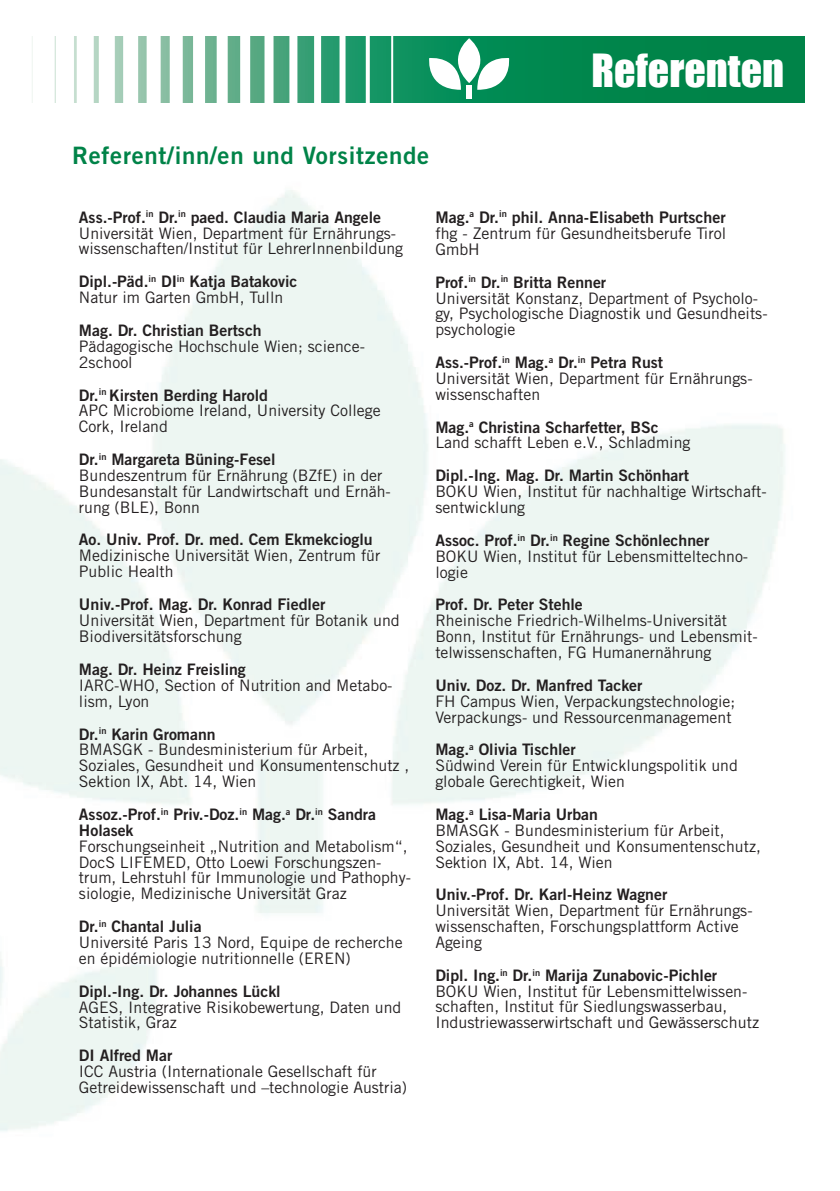
<style>
.page{position:relative;width:840px;height:1191px;background:#fff}
.page>*{position:absolute;margin:0;border:0;box-sizing:border-box;transform-origin:0 0}
.t1{font:42px "Impact";color:#fff}
.t2{font:24px "Trade Gothic Bold Two";letter-spacing:.03em;color:#008348}
.t3{font:16px/16px "Trade Gothic";color:#231f20}
.t4{font:16px "Trade Gothic Bold Two";color:#231f20}
.t5{font:15.8px/15.8px "Trade Gothic";color:#231f20}
.t6{font:15.8px/15.8px "Trade Gothic Bold Two";color:#231f20}
</style>
<div class="page">
<svg style="left:32px;top:37px;width:772px;height:65px"></svg>
<div style="left:193px;top:28px;width:12px;height:83px;background:#fff"></div>
<div style="left:216px;top:27px;width:11px;height:83px;background:#fff"></div>
<div style="left:240px;top:28px;width:10px;height:82px;background:#fff"></div>
<div style="left:264px;top:27px;width:9px;height:83px;background:#fff"></div>
<div style="left:289px;top:28px;width:8px;height:82px;background:#fff"></div>
<div style="left:314px;top:28px;width:7px;height:82px;background:#fff"></div>
<div style="left:339px;top:28px;width:6px;height:82px;background:#fff"></div>
<svg style="left:365px;top:36px;width:4px;height:67px"></svg>
<hr style="left:391px;top:28px;width:2px;height:82px;background:#fff">
<div style="left:170px;top:28px;width:13px;height:82px;background:#fff"></div>
<div style="left:56px;top:29px;width:18px;height:83px;background:#fff"></div>
<div style="left:77px;top:29px;width:17px;height:82px;background:#fff"></div>
<div style="left:99px;top:29px;width:16px;height:83px;background:#fff"></div>
<div style="left:123px;top:29px;width:15px;height:82px;background:#fff"></div>
<div style="left:146px;top:29px;width:14px;height:83px;background:#fff"></div>
<div style="left:33px;top:31px;width:22px;height:82px;background:#fff"></div>
<svg style="left:429px;top:38px;width:80px;height:52px"></svg>
<div style="left:466px;top:86px;width:5px;height:13px;background:#fff"></div>
<h2 class="t2" style="left:72px;top:141px;width:358px">Referent/inn/en und Vorsitzende</h2>
<h1 class="t1" style="left:591px;top:38px;width:194px">Referenten</h1>
<p class="t6" style="left:79px;top:209px;width:303px">Ass.-Prof.<sup>in</sup> Dr.<sup>in</sup> paed. Claudia Maria Angele</p>
<p class="t5" style="left:79px;top:225px;width:325px">Universität Wien, Department für Ernährungs&shy;wissenschaften/Institut für LehrerInnenbildung</p>
<p class="t6" style="left:79px;top:273px;width:220px">Dipl.-Päd.<sup>in</sup> DI<sup>in</sup> Katja Batakovic</p>
<p class="t5" style="left:79px;top:289px;width:206px">Natur im Garten GmbH, Tulln</p>
<p class="t6" style="left:79px;top:322px;width:184px">Mag. Dr. Christian Bertsch</p>
<p class="t5" style="left:79px;top:338px;width:287px">Pädagogische Hochschule Wien; science-<br>2school</p>
<p class="t6" style="left:79px;top:387px;width:190px">Dr.<sup>in</sup> Kirsten Berding Harold</p>
<p class="t5" style="left:79px;top:402px;width:303px">APC Microbiome Ireland, University College<br>Cork, Ireland</p>
<p class="t6" style="left:79px;top:451px;width:198px">Dr.<sup>in</sup> Margareta Büning-Fesel</p>
<p class="t5" style="left:79px;top:467px;width:313px">Bundeszentrum für Ernährung (BZfE) in der<br>Bundesanstalt für Landwirtschaft und Ernäh&shy;rung (BLE), Bonn</p>
<p class="t6" style="left:79px;top:531px;width:295px">Ao. Univ. Prof. Dr. med. Cem Ekmekcioglu</p>
<p class="t5" style="left:79px;top:547px;width:303px">Medizinische Universität Wien, Zentrum für<br>Public Health</p>
<p class="t4" style="left:79px;top:594px;width:248px">Univ.-Prof. Mag. Dr. Konrad Fiedler</p>
<p class="t3" style="left:79px;top:612px;width:322px">Universität Wien, Department für Botanik und<br>Biodiversitätsforschung</p>
<p class="t6" style="left:79px;top:661px;width:168px">Mag. Dr. Heinz Freisling</p>
<p class="t5" style="left:79px;top:677px;width:315px">IARC-WHO, Section of Nutrition and Metabo&shy;lism, Lyon</p>
<p class="t6" style="left:79px;top:726px;width:138px">Dr.<sup>in</sup> Karin Gromann</p>
<p class="t5" style="left:79px;top:741px;width:332px">BMASGK - Bundesministerium für Arbeit,<br>Soziales, Gesundheit und Konsumentenschutz ,<br>Sektion IX, Abt. 14, Wien</p>
<p class="t6" style="left:79px;top:806px;width:298px">Assoz.-Prof.<sup>in</sup> Priv.-Doz.<sup>in</sup> Mag.<sup>a</sup> Dr.<sup>in</sup> Sandra<br>Holasek</p>
<p class="t5" style="left:79px;top:838px;width:333px">Forschungseinheit „Nutrition and Metabolism“, DocS LIFEMED, Otto Loewi Forschungszen&shy;trum, Lehrstuhl für Immunologie und Pathophy&shy;siologie, Medizinische Universität Graz</p>
<p class="t6" style="left:79px;top:918px;width:124px">Dr.<sup>in</sup> Chantal Julia</p>
<p class="t5" style="left:79px;top:934px;width:325px">Université Paris 13 Nord, Equipe de recherche en épidémiologie nutritionnelle (EREN)</p>
<p class="t6" style="left:79px;top:982px;width:203px">Dipl.-Ing. Dr. Johannes Lückl</p>
<p class="t5" style="left:79px;top:998px;width:324px">AGES, Integrative Risikobewertung, Daten und<br>Statistik, Graz</p>
<p class="t6" style="left:79px;top:1047px;width:95px">DI Alfred Mar</p>
<p class="t5" style="left:79px;top:1063px;width:329px">ICC Austria (Internationale Gesellschaft für<br>Getreidewissenschaft und –technologie Austria)</p>
<p class="t4" style="left:435px;top:207px;width:292px">Mag.<sup>a</sup> Dr.<sup>in</sup> phil. Anna-Elisabeth Purtscher</p>
<p class="t3" style="left:435px;top:225px;width:292px">fhg - Zentrum für Gesundheitsberufe Tirol<br>GmbH</p>
<p class="t6" style="left:435px;top:274px;width:172px">Prof.<sup>in</sup> Dr.<sup>in</sup> Britta Renner</p>
<p class="t5" style="left:435px;top:290px;width:333px">Universität Konstanz, Department of Psycholo&shy;gy, Psychologische Diagnostik und Gesundheits&shy;psychologie</p>
<p class="t6" style="left:435px;top:354px;width:229px">Ass.-Prof.<sup>in</sup> Mag.<sup>a</sup> Dr.<sup>in</sup> Petra Rust</p>
<p class="t5" style="left:435px;top:370px;width:318px">Universität Wien, Department für Ernährungs&shy;wissenschaften</p>
<p class="t6" style="left:435px;top:419px;width:225px">Mag.<sup>a</sup> Christina Scharfetter, BSc</p>
<p class="t5" style="left:435px;top:435px;width:256px">Land schafft Leben e.V., Schladming</p>
<p class="t6" style="left:435px;top:467px;width:255px">Dipl.-Ing. Mag. Dr. Martin Schönhart</p>
<p class="t5" style="left:435px;top:483px;width:333px">BOKU Wien, Institut für nachhaltige Wirtschaft&shy;sentwicklung</p>
<p class="t6" style="left:435px;top:532px;width:275px">Assoc. Prof.<sup>in</sup> Dr.<sup>in</sup> Regine Schönlechner</p>
<p class="t5" style="left:435px;top:548px;width:314px">BOKU Wien, Institut für Lebensmitteltechno&shy;logie</p>
<p class="t6" style="left:435px;top:596px;width:149px">Prof. Dr. Peter Stehle</p>
<p class="t5" style="left:435px;top:612px;width:324px">Rheinische Friedrich-Wilhelms-Universität<br>Bonn, Institut für Ernährungs- und Lebensmit&shy;telwissenschaften, FG Humanernährung</p>
<p class="t6" style="left:435px;top:677px;width:208px">Univ. Doz. Dr. Manfred Tacker</p>
<p class="t5" style="left:435px;top:693px;width:301px">FH Campus Wien, Verpackungstechnologie;<br>Verpackungs- und Ressourcenmanagement</p>
<p class="t6" style="left:435px;top:741px;width:142px">Mag.<sup>a</sup> Olivia Tischler</p>
<p class="t5" style="left:435px;top:757px;width:304px">Südwind Verein für Entwicklungspolitik und globale Gerechtigkeit, Wien</p>
<p class="t6" style="left:435px;top:806px;width:164px">Mag.<sup>a</sup> Lisa-Maria Urban</p>
<p class="t5" style="left:435px;top:822px;width:327px">BMASGK - Bundesministerium für Arbeit,<br>Soziales, Gesundheit und Konsumentenschutz,<br>Sektion IX, Abt. 14, Wien</p>
<p class="t6" style="left:435px;top:886px;width:233px">Univ.-Prof. Dr. Karl-Heinz Wagner</p>
<p class="t5" style="left:435px;top:902px;width:318px">Universität Wien, Department für Ernährungs&shy;wissenschaften, Forschungsplattform Active<br>Ageing</p>
<p class="t6" style="left:435px;top:967px;width:283px">Dipl. Ing.<sup>in</sup> Dr.<sup>in</sup> Marija Zunabovic-Pichler</p>
<p class="t5" style="left:435px;top:983px;width:313px">BOKU Wien, Institut für Lebensmittelwissen&shy;schaften, Institut für Siedlungswasserbau,</p>
<p class="t3" style="left:435px;top:1014px;width:325px">Industriewasserwirtschaft und Gewässerschutz</p>
</div>
